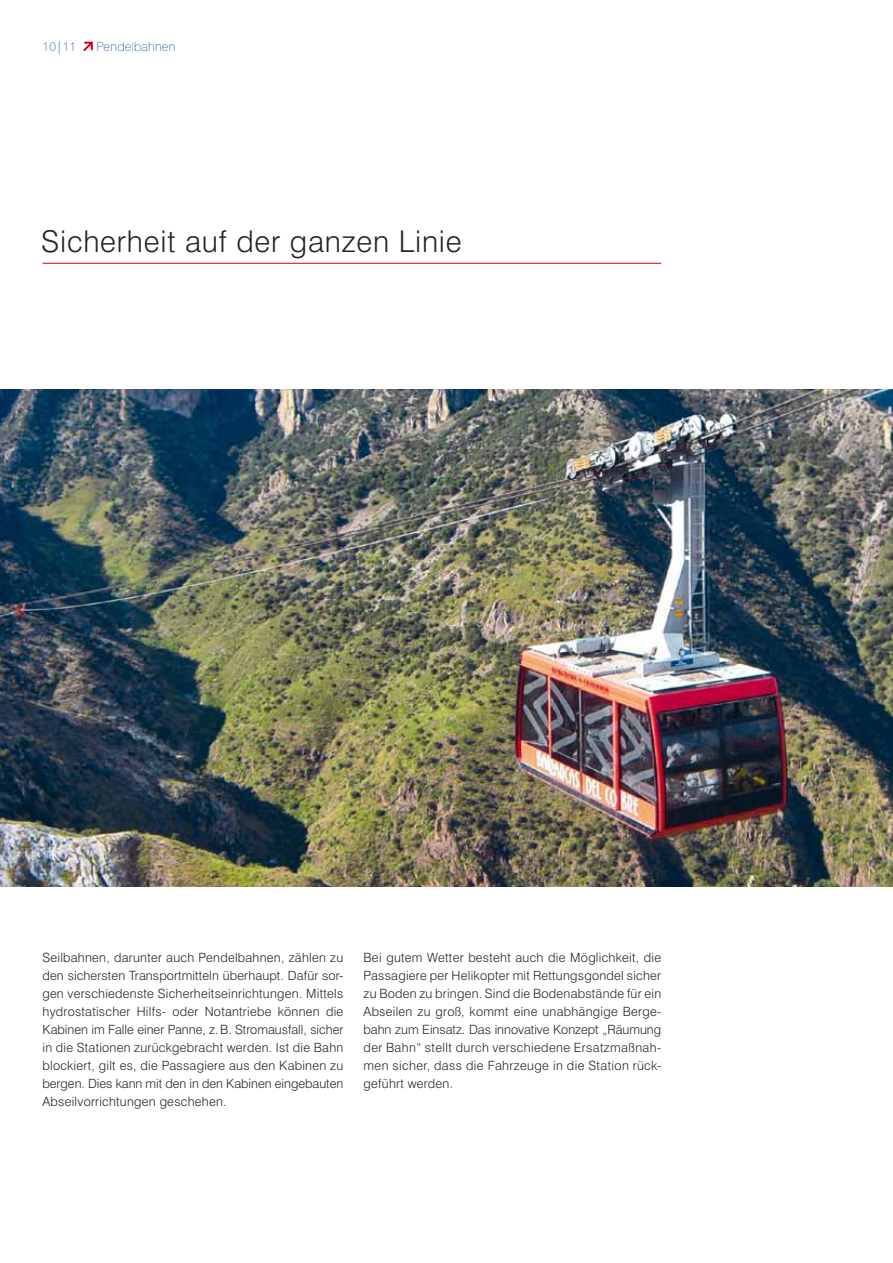
<style>
.page{position:relative;width:893px;height:1263px;background:#fff}
.page>*{position:absolute;margin:0;border:0;box-sizing:border-box;transform-origin:0 0}
.t1{font:300 30px "Swiss 721 BT";letter-spacing:.025em;color:#252526}
.t2{font:300 12.75px/18px "Swiss 721 BT";letter-spacing:.02em;color:#252526;text-align:justify}
.t3{font:100 12.75px "Swiss 721 BT";letter-spacing:.015em;color:#004b93}
</style>
<div class="page">
<hr style="left:43px;top:263px;width:618px;height:1px;background:#d10019">
<img style="left:0;top:389px;width:893px;height:498px">
<svg style="left:83px;top:42px;width:10px;height:9px"></svg>
<p class="t3" style="left:43px;top:39px;width:35px">10|11</p>
<p class="t3" style="left:96px;top:39px;width:80px">Pendelbahnen</p>
<h1 class="t1" style="left:41px;top:223px;width:422px">Sicherheit auf der ganzen Linie</h1>
<p class="t2" style="left:43px;top:948px;width:302px">Seilbahnen, darunter auch Pendelbahnen, zählen zu den sichersten Transportmitteln überhaupt. Dafür sor&shy;gen verschiedenste Sicherheitseinrichtungen. Mittels hydrostatischer Hilfs- oder Notantriebe können die Kabinen im Falle einer Panne, z.B. Stromausfall, sicher in die Stationen zurückgebracht werden. Ist die Bahn blockiert, gilt es, die Passagiere aus den Kabinen zu bergen. Dies kann mit den in den Kabinen eingebauten Abseilvorrichtungen geschehen.</p>
<p class="t2" style="left:364px;top:948px;width:299px">Bei gutem Wetter besteht auch die Möglichkeit, die Passagiere per Helikopter mit Rettungsgondel sicher zu Boden zu bringen. Sind die Bodenabstände für ein Abseilen zu groß, kommt eine unabhängige Berge&shy;bahn zum Einsatz. Das innovative Konzept „Räumung der Bahn“ stellt durch verschiedene Ersatzmaßnah&shy;men sicher, dass die Fahrzeuge in die Station rück&shy;geführt werden.</p>
</div>
